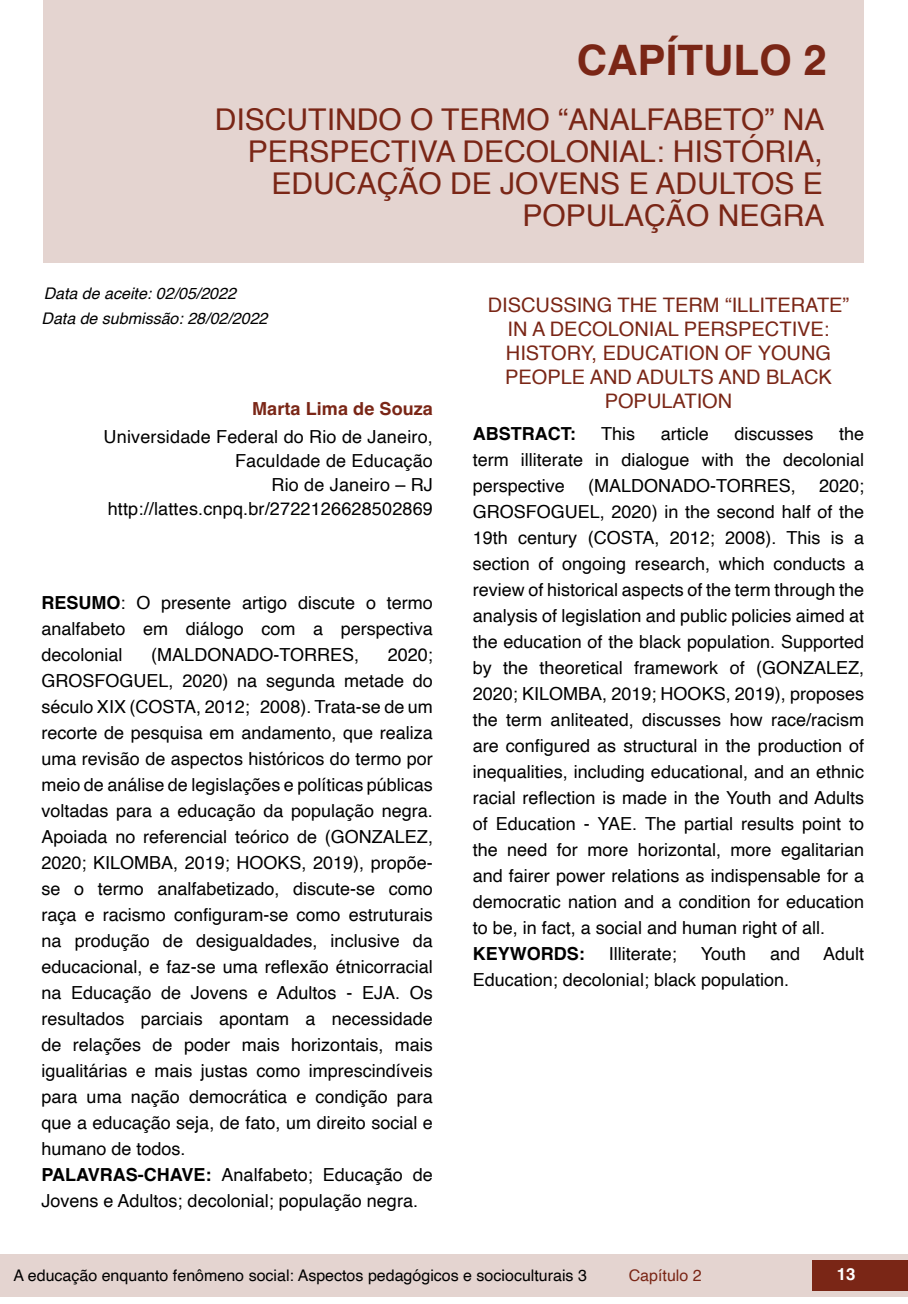
<style>
.page{position:relative;width:908px;height:1304px;background:#fff}
.page>*{position:absolute;margin:0;border:0;box-sizing:border-box;transform-origin:0 0}
.t1{font:700 42px "Helvetica";color:#7a2616}
.t2{font:30px/32px "Helvetica";color:#7a2616;text-align:right}
.t3{font:20px/24px "Helvetica";color:#7a2616;text-align:center}
.t4{font:18px/26px "Helvetica";color:#000;text-align:justify}
.t5{font:700 18px "Helvetica";color:#000}
.t6{font:700 18px "Helvetica";letter-spacing:.005em;color:#7a2616}
.t7{font:700 16.8px "Helvetica";color:#fff}
.t8{font:16px "Helvetica";color:#000}
.t9{font:italic 16px "Helvetica";color:#000}
.t10{font:16px "Helvetica";color:#7a2616}
.s1{font-weight:700}
</style>
<div class="page">
<div style="left:0;top:1254px;width:906px;height:43px;background:#e4d4d0"></div>
<div style="left:812px;top:1261px;width:95px;height:30px;background:#7a2616"></div>
<div style="left:44px;top:0;width:819px;height:263px;background:#e4d4d0"></div>
<h1 class="t1" style="left:576px;top:35px;width:251px">CAPÍTULO 2</h1>
<h2 class="t2" style="left:215px;top:104px;width:611px">DISCUTINDO O TERMO “ANALFABETO” NA<br>PERSPECTIVA DECOLONIAL: HISTÓRIA,<br>EDUCAÇÃO DE JOVENS E ADULTOS E<br>POPULAÇÃO NEGRA</h2>
<p class="t9" style="left:44px;top:280px;width:194px">Data de aceite: 02/05/2022</p>
<p class="t9" style="left:41px;top:306px;width:227px">Data de submissão: 28/02/2022</p>
<p class="t6" style="left:252px;top:398px;width:182px">Marta Lima de Souza</p>
<p class="t4" style="left:104px;top:425px;width:330px;line-height:24px;text-align:right">Universidade Federal do Rio de Janeiro,<br>Faculdade de Educação<br>Rio de Janeiro – RJ http://lattes.cnpq.br/2722126628502869</p>
<p class="t4" style="left:41px;top:590px;width:393px"><span class="s1">RESUMO</span>: O presente artigo discute o termo analfabeto em diálogo com a perspectiva decolonial</p>
<p class="t4" style="left:151px;top:642px;width:209px">(MALDONADO-TORRES,</p>
<p class="t4" style="left:41px;top:642px;width:393px;text-align:left;text-indent:346px">2020; GROSFOGUEL, 2020) na segunda metade do século XIX (COSTA, 2012; 2008). Trata-se de um recorte de pesquisa em andamento, que realiza uma revisão de aspectos históricos do termo por meio de análise de legislações e políticas públicas voltadas para a educação da população negra.<br>Apoiada no referencial teórico de (GONZALEZ, 2020; KILOMBA, 2019; HOOKS, 2019), propõe&shy;se o termo analfabetizado, discute-se como raça e racismo configuram-se como estruturais na produção de desigualdades, inclusive da educacional, e faz-se uma reflexão étnicorracial na Educação de Jovens e Adultos - EJA. Os resultados parciais apontam a necessidade de relações de poder mais horizontais, mais igualitárias e mais justas como imprescindíveis para uma nação democrática e condição para que a educação seja, de fato, um direito social e humano de todos.<br><span class="s1">PALAVRAS-CHAVE:</span> Analfabeto; Educação de Jovens e Adultos; decolonial; população negra.</p>
<p class="t3" style="left:487px;top:294px;width:363px">DISCUSSING THE TERM “ILLITERATE”<br>IN A DECOLONIAL PERSPECTIVE:<br>HISTORY, EDUCATION OF YOUNG<br>PEOPLE AND ADULTS AND BLACK<br>POPULATION</p>
<p class="t5" style="left:472px;top:422px;width:104px">ABSTRACT:</p>
<p class="t4" style="left:601px;top:421px;width:36px">This</p>
<p class="t4" style="left:660px;top:421px;width:50px">article</p>
<p class="t4" style="left:734px;top:421px;width:81px">discusses</p>
<p class="t4" style="left:472px;top:421px;width:393px;text-indent:366px">the term illiterate in dialogue with the decolonial perspective</p>
<p class="t4" style="left:587px;top:473px;width:209px">(MALDONADO-TORRES,</p>
<p class="t4" style="left:472px;top:473px;width:393px;text-indent:346px">2020; GROSFOGUEL, 2020) in the second half of the 19th century (COSTA, 2012; 2008). This is a section of ongoing research, which conducts a review of historical aspects of the term through the analysis of legislation and public policies aimed at the education of the black population. Supported by the theoretical framework of (GONZALEZ, 2020; KILOMBA, 2019; HOOKS, 2019), proposes the term anliteated, discusses how race/racism are configured as structural in the production of inequalities, including educational, and an ethnic racial reflection is made in the Youth and Adults of Education - YAE. The partial results point to the need for more horizontal, more egalitarian and fairer power relations as indispensable for a democratic nation and a condition for education to be, in fact, a social and human right of all.</p>
<p class="t5" style="left:472px;top:942px;width:113px">KEYWORDS:</p>
<p class="t4" style="left:608px;top:941px;width:70px">Illiterate;</p>
<p class="t4" style="left:700px;top:941px;width:47px">Youth</p>
<p class="t4" style="left:769px;top:941px;width:32px">and</p>
<p class="t4" style="left:822px;top:941px;width:43px">Adult</p>
<p class="t4" style="left:472px;top:967px;width:318px">Education; decolonial; black population.</p>
<p class="t8" style="left:14px;top:1263px;width:574px">A educação enquanto fenômeno social: Aspectos pedagógicos e socioculturais 3</p>
<p class="t10" style="left:628px;top:1263px;width:74px">Capítulo 2</p>
<p class="t7" style="left:836px;top:1264px;width:20px">13</p>
</div>
